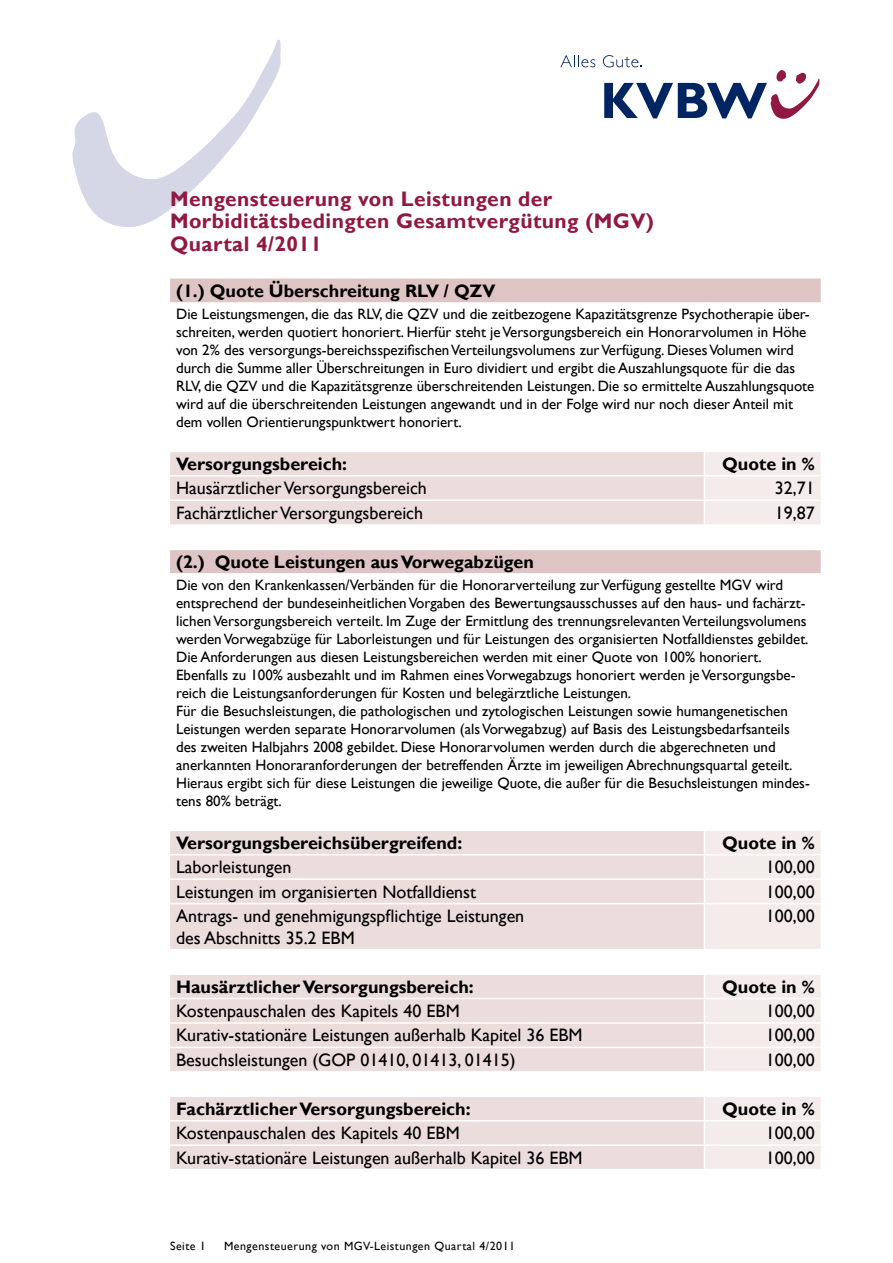
<style>
.page{position:relative;width:893px;height:1263px;background:#fff}
.page>*{position:absolute;margin:0;border:0;box-sizing:border-box;transform-origin:0 0}
.t1{font:700 21px/22.5px "Gill Sans";letter-spacing:.02em;color:#911842}
.t2{font:18px/21.6px "Gill Sans";color:#000}
.t3{font:700 18px "Gill Sans";color:#000}
.t4{font:15px/18px "Gill Sans";color:#000}
.t5{font:12px "Gill Sans";letter-spacing:.04em;color:#000}
</style>
<div class="page">
<svg style="left:72px;top:40px;width:209px;height:187px"></svg>
<svg style="left:560px;top:55px;width:35px;height:12px"></svg>
<svg style="left:603px;top:55px;width:216px;height:64px"></svg>
<div style="left:170px;top:279px;width:651px;height:23px;background:#dfc4c4"></div>
<svg style="left:170px;top:550px;width:534px;height:619px"></svg>
<svg style="left:704px;top:550px;width:117px;height:399px"></svg>
<svg style="left:170px;top:452px;width:651px;height:73px;background:#eee1e1"></svg>
<hr style="left:170px;top:573px;width:534px;height:2px;background:#fff">
<hr style="left:704px;top:573px;width:117px;height:2px;background:#fff">
<hr style="left:170px;top:829px;width:534px;height:2px;background:#fff">
<hr style="left:704px;top:829px;width:117px;height:2px;background:#fff">
<hr style="left:170px;top:854px;width:534px;height:1px;background:#fff">
<hr style="left:704px;top:854px;width:117px;height:1px;background:#fff">
<hr style="left:170px;top:878px;width:534px;height:2px;background:#fff">
<hr style="left:704px;top:878px;width:117px;height:2px;background:#fff">
<svg style="left:704px;top:831px;width:1px;height:72px"></svg>
<hr style="left:170px;top:903px;width:534px;height:1px;background:#fff">
<hr style="left:704px;top:903px;width:117px;height:1px;background:#fff">
<hr style="left:704px;top:904px;width:1px;height:45px;background:#fff">
<hr style="left:170px;top:949px;width:534px;height:1px;background:#fff">
<hr style="left:170px;top:973px;width:534px;height:2px;background:#fff">
<hr style="left:170px;top:998px;width:534px;height:1px;background:#fff">
<hr style="left:170px;top:1022px;width:534px;height:2px;background:#fff">
<hr style="left:170px;top:1047px;width:534px;height:1px;background:#fff">
<hr style="left:170px;top:1071px;width:534px;height:1px;background:#fff">
<hr style="left:170px;top:1095px;width:534px;height:2px;background:#fff">
<hr style="left:170px;top:1120px;width:534px;height:1px;background:#fff">
<hr style="left:170px;top:1144px;width:534px;height:2px;background:#fff">
<svg style="left:705px;top:975px;width:116px;height:194px"></svg>
<h1 class="t1" style="left:170px;top:188px;width:485px">Mengensteuerung von Leistungen der<br>Morbiditätsbedingten Gesamtvergütung (MGV)<br>Quartal 4/2011</h1>
<p class="t3" style="left:176px;top:280px;width:321px">(1.) Quote Überschreitung RLV / QZV</p>
<p class="t4" style="left:176px;top:306px;width:640px">Die Leistungsmengen, die das RLV, die QZV und die zeitbezogene Kapazitätsgrenze Psychotherapie über&shy;schreiten, werden quotiert honoriert. Hierfür steht je Versorgungsbereich ein Honorarvolumen in Höhe von 2% des versorgungs-bereichsspezifischen Verteilungsvolumens zur Verfügung. Dieses Volumen wird durch die Summe aller Überschreitungen in Euro dividiert und ergibt die Auszahlungsquote für die das RLV, die QZV und die Kapazitätsgrenze überschreitenden Leistungen. Die so ermittelte Auszahlungsquote wird auf die überschreitenden Leistungen angewandt und in der Folge wird nur noch dieser Anteil mit dem vollen Orientierungspunktwert honoriert.</p>
<p class="t3" style="left:176px;top:453px;width:173px">Versorgungsbereich:</p>
<p class="t3" style="left:722px;top:453px;width:94px">Quote in %</p>
<p class="t2" style="left:176px;top:478px;width:252px">Hausärztlicher Versorgungsbereich</p>
<p class="t2" style="left:775px;top:478px;width:41px">32,71</p>
<p class="t2" style="left:176px;top:502px;width:249px">Fachärztlicher Versorgungsbereich</p>
<p class="t2" style="left:775px;top:502px;width:41px">19,87</p>
<p class="t3" style="left:176px;top:551px;width:359px">(2.) Quote Leistungen aus Vorwegabzügen</p>
<p class="t4" style="left:176px;top:576px;width:635px">Die von den Krankenkassen/Verbänden für die Honorarverteilung zur Verfügung gestellte MGV wird entsprechend der bundeseinheitlichen Vorgaben des Bewertungsausschusses auf den haus- und fachärzt&shy;lichen Versorgungsbereich verteilt. Im Zuge der Ermittlung des trennungsrelevanten Verteilungsvolumens werden Vorwegabzüge für Laborleistungen und für Leistungen des organisierten Notfalldienstes gebildet.<br>Die Anforderungen aus diesen Leistungsbereichen werden mit einer Quote von 100% honoriert.<br>Ebenfalls zu 100% ausbezahlt und im Rahmen eines Vorwegabzugs honoriert werden je Versorgungsbe&shy;reich die Leistungsanforderungen für Kosten und belegärztliche Leistungen.<br>Für die Besuchsleistungen, die pathologischen und zytologischen Leistungen sowie humangenetischen Leistungen werden separate Honorarvolumen (als Vorwegabzug) auf Basis des Leistungsbedarfsanteils des zweiten Halbjahrs 2008 gebildet. Diese Honorarvolumen werden durch die abgerechneten und anerkannten Honoraranforderungen der betreffenden Ärzte im jeweiligen Abrechnungsquartal geteilt.<br>Hieraus ergibt sich für diese Leistungen die jeweilige Quote, die außer für die Besuchsleistungen mindes&shy;tens 80% beträgt.</p>
<p class="t3" style="left:176px;top:832px;width:288px">Versorgungsbereichsübergreifend:</p>
<p class="t3" style="left:722px;top:832px;width:94px">Quote in %</p>
<p class="t2" style="left:176px;top:857px;width:117px">Laborleistungen</p>
<p class="t2" style="left:766px;top:857px;width:50px">100,00</p>
<p class="t2" style="left:176px;top:881px;width:302px">Leistungen im organisierten Notfalldienst</p>
<p class="t2" style="left:766px;top:881px;width:50px">100,00</p>
<p class="t2" style="left:176px;top:905px;width:350px">Antrags- und genehmigungspflichtige Leistungen des Abschnitts 35.2 EBM</p>
<p class="t2" style="left:766px;top:905px;width:50px">100,00</p>
<p class="t3" style="left:176px;top:976px;width:299px">Hausärztlicher Versorgungsbereich:</p>
<p class="t3" style="left:722px;top:976px;width:94px">Quote in %</p>
<p class="t2" style="left:176px;top:1000px;width:285px">Kostenpauschalen des Kapitels 40 EBM</p>
<p class="t2" style="left:766px;top:1000px;width:50px">100,00</p>
<p class="t2" style="left:176px;top:1025px;width:408px">Kurativ-stationäre Leistungen außerhalb Kapitel 36 EBM</p>
<p class="t2" style="left:766px;top:1025px;width:50px">100,00</p>
<p class="t2" style="left:176px;top:1049px;width:341px">Besuchsleistungen (GOP 01410, 01413, 01415)</p>
<p class="t2" style="left:766px;top:1049px;width:50px">100,00</p>
<p class="t3" style="left:176px;top:1098px;width:296px">Fachärztlicher Versorgungsbereich:</p>
<p class="t3" style="left:722px;top:1098px;width:94px">Quote in %</p>
<p class="t2" style="left:176px;top:1123px;width:285px">Kostenpauschalen des Kapitels 40 EBM</p>
<p class="t2" style="left:766px;top:1123px;width:50px">100,00</p>
<p class="t2" style="left:176px;top:1147px;width:408px">Kurativ-stationäre Leistungen außerhalb Kapitel 36 EBM</p>
<p class="t2" style="left:766px;top:1147px;width:50px">100,00</p>
<p class="t5" style="left:170px;top:1239px;width:37px">Seite 1</p>
<p class="t5" style="left:224px;top:1239px;width:293px">Mengensteuerung von MGV-Leistungen Quartal 4/2011</p>
</div>
